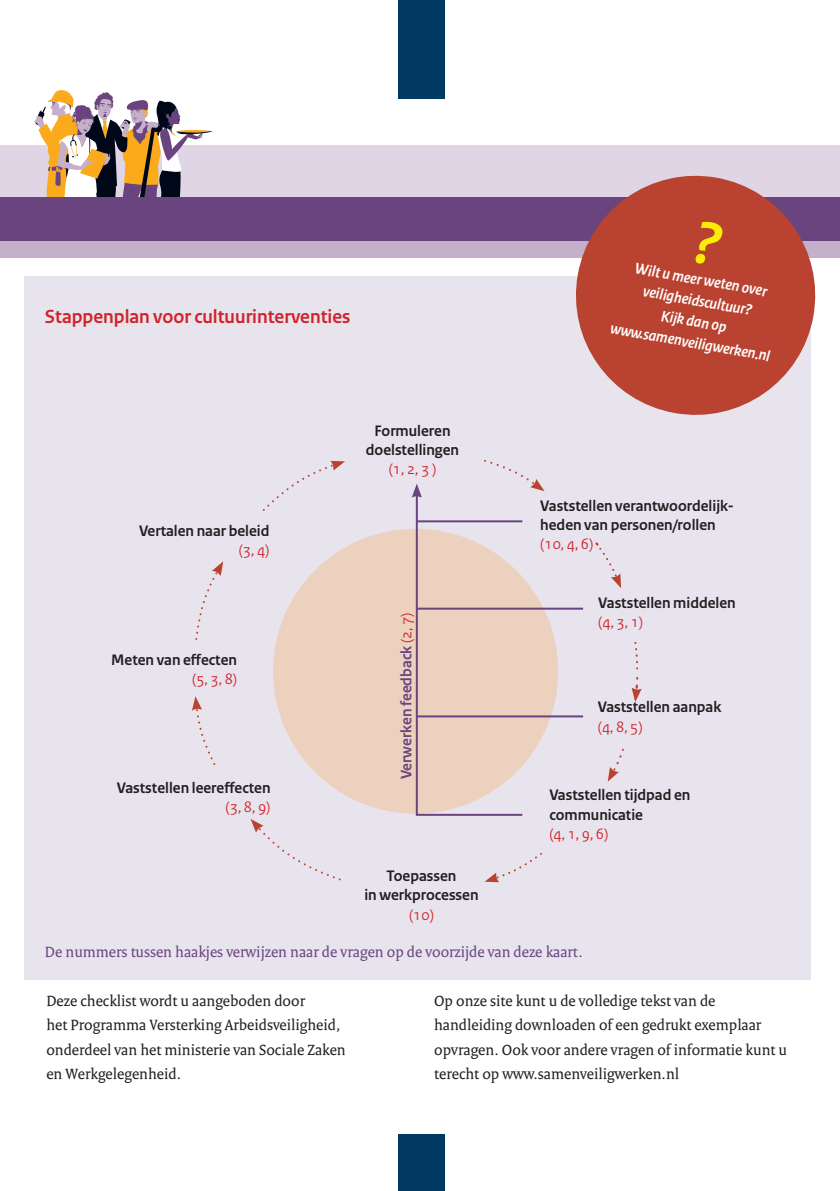
<style>
.page{position:relative;width:840px;height:1191px;background:#fff}
.page>*{position:absolute;margin:0;border:0;box-sizing:border-box;transform-origin:0 0}
.t1{font:700 20px "Rijksoverheid Sans";color:#d1232a}
.t2{font:16px/24.4px "Rijksoverheid Serif";color:#231f20}
.t3{font:700 16px/19.2px "Rijksoverheid Sans";color:#231f20}
.t4{font:italic 700 16px "Rijksoverheid Sans";color:#fff}
.t5{font:16px "Rijksoverheid Serif";color:#6a447e}
.t6{font:16px "Rijksoverheid Sans";color:#d1232a}
.t7{font:700 16px "Rijksoverheid Sans";color:#6a447e}
.s1{font-weight:400;color:#d1232a}
</style>
<div class="page">
<div style="left:0;top:205px;width:839px;height:52px;background:#c5b0c9"></div>
<div style="left:0;top:146px;width:839px;height:52px;background:#e0d5e5"></div>
<svg style="left:34px;top:90px;width:178px;height:107px"></svg>
<hr style="left:178px;top:130px;width:31px;height:2px;background:#faaa1b;border-radius:50%">
<div style="left:0;top:197px;width:839px;height:44px;background:#6a447e"></div>
<div style="left:25px;top:276px;width:785px;height:703px;background:#e8e4ee"></div>
<svg style="left:566px;top:175px;width:258px;height:249px;fill:#ba4230"></svg>
<svg style="left:273px;top:529px;width:141px;height:284px;fill:#edd1bf"></svg>
<svg style="left:414px;top:495px;width:170px;height:321px"></svg>
<svg style="left:412px;top:484px;width:9px;height:13px"></svg>
<svg style="left:484px;top:460px;width:60px;height:31px"></svg>
<svg style="left:595px;top:543px;width:25px;height:44px"></svg>
<svg style="left:631px;top:642px;width:10px;height:60px"></svg>
<svg style="left:607px;top:748px;width:17px;height:33px"></svg>
<svg style="left:484px;top:853px;width:58px;height:29px"></svg>
<svg style="left:250px;top:819px;width:91px;height:62px"></svg>
<svg style="left:192px;top:696px;width:24px;height:69px"></svg>
<svg style="left:195px;top:561px;width:28px;height:79px"></svg>
<svg style="left:263px;top:461px;width:82px;height:50px"></svg>
<div style="left:397px;top:0;width:47px;height:99px;background:#003a62"></div>
<div style="left:397px;top:1134px;width:47px;height:57px;background:#003a62"></div>
<svg style="left:694px;top:221px;width:29px;height:45px"></svg>
<p class="t1" style="left:45px;top:305px;width:307px">Stappenplan voor cultuurinterventies</p>
<p class="t3" style="left:139px;top:521px;width:132px">Vertalen naar beleid</p>
<p class="t6" style="left:238px;top:541px;width:32px">(3, 4)</p>
<p class="t3" style="left:111px;top:650px;width:127px">Meten van effecten</p>
<p class="t6" style="left:192px;top:670px;width:46px">(5, 3, 8)</p>
<p class="t3" style="left:117px;top:778px;width:155px">Vaststellen leereffecten</p>
<p class="t6" style="left:225px;top:798px;width:46px">(3, 8, 9)</p>
<p class="t3" style="left:374px;top:421px;width:77px">Formuleren</p>
<p class="t3" style="left:365px;top:440px;width:95px">doelstellingen</p>
<p class="t6" style="left:388px;top:459px;width:49px">(1, 2, 3 )</p>
<p class="t7" style="left:397px;top:779px;width:168px;rotate:-90deg">Verwerken feedback <span class="s1">(2, 7)</span></p>
<p class="t3" style="left:386px;top:866px;width:71px">Toepassen</p>
<p class="t3" style="left:364px;top:886px;width:116px">in werkprocessen</p>
<p class="t6" style="left:409px;top:905px;width:26px">(10)</p>
<p class="t4" style="left:636px;top:259px;width:135px;rotate:10deg">Wilt u meer weten over</p>
<p class="t4" style="left:644px;top:282px;width:112px;rotate:10deg">veiligheidscultuur?</p>
<p class="t4" style="left:662px;top:307px;width:67px;rotate:10deg">Kijk dan op</p>
<p class="t4" style="left:612px;top:319px;width:163px;rotate:10deg">www.samenveiligwerken.nl</p>
<p class="t3" style="left:540px;top:496px;width:195px">Vaststellen verantwoordelijk-</p>
<p class="t3" style="left:540px;top:515px;width:177px">heden van personen/rollen</p>
<p class="t6" style="left:540px;top:534px;width:55px">(10, 4, 6)</p>
<p class="t3" style="left:598px;top:593px;width:139px">Vaststellen middelen</p>
<p class="t6" style="left:598px;top:613px;width:46px">(4, 3, 1)</p>
<p class="t3" style="left:597px;top:698px;width:125px">Vaststellen aanpak</p>
<p class="t6" style="left:597px;top:717px;width:46px">(4, 8, 5)</p>
<p class="t3" style="left:549px;top:786px;width:142px">Vaststellen tijdpad en communicatie</p>
<p class="t6" style="left:549px;top:824px;width:60px">(4, 1, 9, 6)</p>
<p class="t5" style="left:45px;top:942px;width:539px">De nummers tussen haakjes verwijzen naar de vragen op de voorzijde van deze kaart.</p>
<p class="t2" style="left:46px;top:988px;width:301px">Deze checklist wordt u aangeboden door<br>het Programma Versterking Arbeidsveiligheid, onderdeel van het ministerie van Sociale Zaken</p>
<p class="t2" style="left:46px;top:1061px;width:136px">en Werkgelegenheid.</p>
<p class="t2" style="left:434px;top:988px;width:282px">Op onze site kunt u de volledige tekst van de</p>
<p class="t2" style="left:434px;top:1012px;width:354px">handleiding downloaden of een gedrukt exemplaar opvragen. Ook voor andere vragen of informatie kunt u terecht op www.samenveiligwerken.nl</p>
</div>
